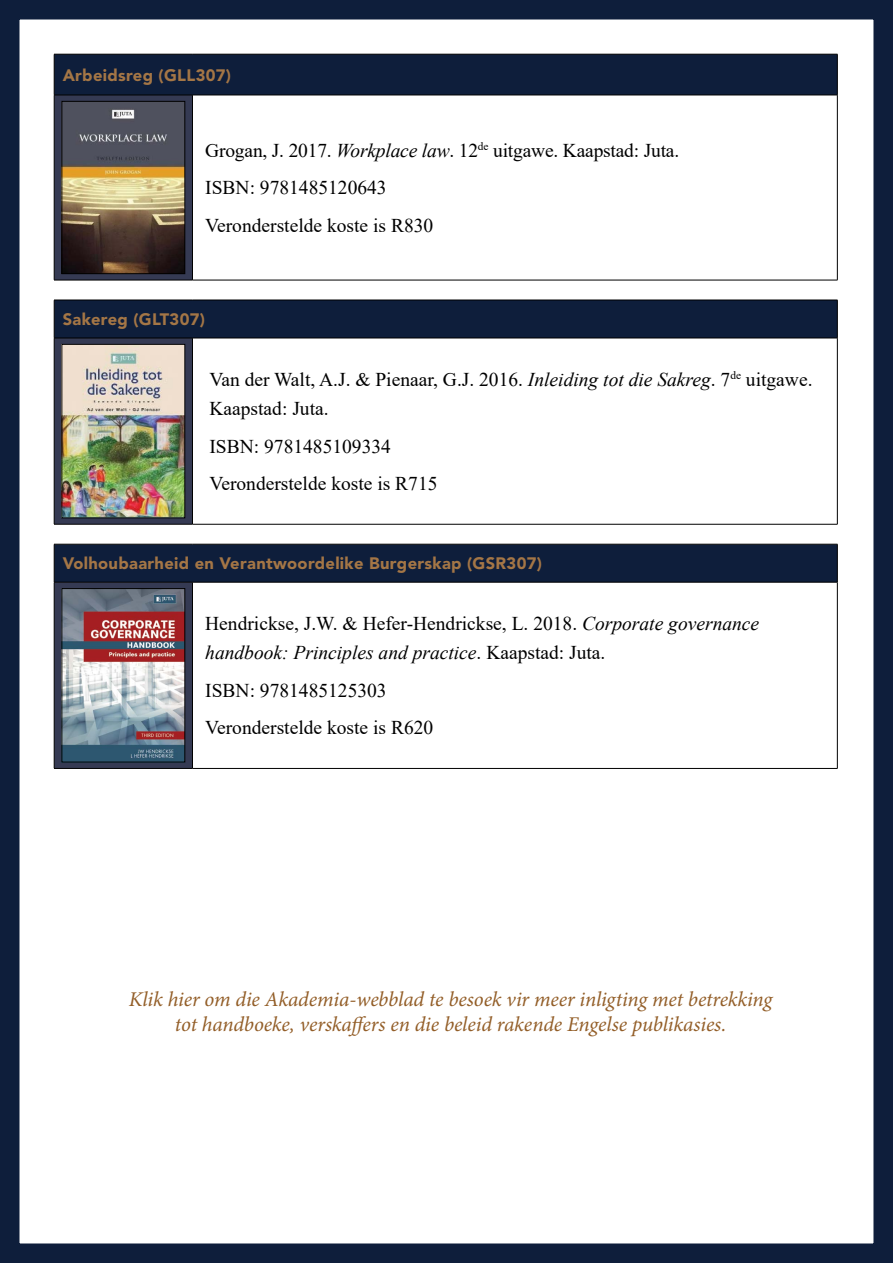
<style>
.page{position:relative;width:893px;height:1263px;background:#fff}
.page>*{position:absolute;margin:0;border:0;box-sizing:border-box;transform-origin:0 0}
.t1{font:italic 21px/25.2px "Minion Pro";letter-spacing:-.005em;color:#935e28;text-align:center}
.t2{font:19.5px/29.2px "Times New Roman";color:#000}
.Boektitel{font:900 16.5px "Avenir LT Std";letter-spacing:.02em;color:#a47646}
.s1{font-style:italic}
</style>
<div class="page">
<div style="left:0;top:0;width:893px;height:1263px;border:20px solid #0e1e3b"></div>
<svg style="left:0;top:0;width:1px;height:1263px"></svg>
<svg style="left:55px;top:55px;width:782px;height:527px"></svg>
<svg style="left:55px;top:96px;width:137px;height:672px;background:#232d47"></svg>
<svg style="left:54px;top:281px;width:783px;height:263px"></svg>
<hr style="left:54px;top:54px;width:138px;height:1px;background:#000">
<hr style="left:54px;top:54px;width:1px;height:41px;background:#000">
<hr style="left:192px;top:54px;width:645px;height:1px;background:#000">
<hr style="left:837px;top:54px;width:1px;height:41px;background:#000">
<hr style="left:54px;top:95px;width:138px;height:1px;background:#000">
<hr style="left:54px;top:95px;width:1px;height:185px;background:#000">
<hr style="left:192px;top:95px;width:645px;height:1px;background:#000">
<hr style="left:192px;top:95px;width:1px;height:185px;background:#000">
<hr style="left:837px;top:95px;width:1px;height:185px;background:#000">
<hr style="left:54px;top:300px;width:1px;height:38px;background:#000">
<hr style="left:837px;top:300px;width:1px;height:38px;background:#000">
<hr style="left:54px;top:338px;width:138px;height:1px;background:#000">
<hr style="left:54px;top:338px;width:1px;height:186px;background:#000">
<hr style="left:192px;top:338px;width:645px;height:1px;background:#000">
<hr style="left:192px;top:338px;width:1px;height:186px;background:#000">
<hr style="left:837px;top:338px;width:1px;height:186px;background:#000">
<hr style="left:54px;top:544px;width:1px;height:38px;background:#000">
<hr style="left:837px;top:544px;width:1px;height:38px;background:#000">
<hr style="left:54px;top:582px;width:138px;height:1px;background:#000">
<hr style="left:54px;top:582px;width:1px;height:186px;background:#000">
<hr style="left:192px;top:582px;width:645px;height:1px;background:#000">
<hr style="left:192px;top:582px;width:1px;height:186px;background:#000">
<hr style="left:837px;top:582px;width:1px;height:186px;background:#000">
<hr style="left:54px;top:280px;width:138px;height:1px;background:#000">
<hr style="left:192px;top:280px;width:645px;height:1px;background:#000">
<hr style="left:54px;top:300px;width:138px;height:1px;background:#000">
<hr style="left:192px;top:300px;width:645px;height:1px;background:#000">
<hr style="left:54px;top:524px;width:138px;height:1px;background:#000">
<hr style="left:192px;top:524px;width:645px;height:1px;background:#000">
<hr style="left:54px;top:544px;width:138px;height:1px;background:#000">
<hr style="left:192px;top:544px;width:645px;height:1px;background:#000">
<hr style="left:54px;top:768px;width:138px;height:1px;background:#000">
<hr style="left:192px;top:768px;width:645px;height:1px;background:#000">
<img style="left:63px;top:103px;width:120px;height:169px">
<div style="left:61px;top:101px;width:124px;height:173px;border:1px solid #000"></div>
<img style="left:63px;top:346px;width:120px;height:170px">
<div style="left:61px;top:344px;width:124px;height:174px;border:1px solid #000"></div>
<img style="left:63px;top:590px;width:120px;height:170px">
<div style="left:61px;top:588px;width:124px;height:174px;border:1px solid #000"></div>
<p class="Boektitel" style="left:63px;top:65px;width:170px">Arbeidsreg (GLL307)</p>
<p class="t2" style="left:205px;top:135px;width:475px">Grogan, J. 2017. <span class="s1">Workplace law</span>. 12<sup>de</sup> uitgawe. Kaapstad: Juta.</p>
<p class="t2" style="left:205px;top:172px;width:183px">ISBN: 9781485120643</p>
<p class="t2" style="left:205px;top:210px;width:230px">Veronderstelde koste is R830</p>
<p class="Boektitel" style="left:63px;top:309px;width:144px">Sakereg (GLT307)</p>
<p class="t2" style="left:209px;top:364px;width:605px">Van der Walt, A.J. &amp; Pienaar, G.J. 2016. <span class="s1">Inleiding tot die Sakreg</span>. 7<sup>de</sup> uitgawe.<br>Kaapstad: Juta.</p>
<p class="t2" style="left:209px;top:431px;width:183px">ISBN: 9781485109334</p>
<p class="t2" style="left:209px;top:468px;width:230px">Veronderstelde koste is R715</p>
<p class="Boektitel" style="left:63px;top:554px;width:481px">Volhoubaarheid en Verantwoordelike Burgerskap (GSR307)</p>
<p class="t2" style="left:205px;top:608px;width:555px">Hendrickse, J.W. &amp; Hefer-Hendrickse, L. 2018. <span class="s1">Corporate governance handbook: Principles and practice</span>. Kaapstad: Juta.</p>
<p class="t2" style="left:205px;top:675px;width:183px">ISBN: 9781485125303</p>
<p class="t2" style="left:205px;top:713px;width:230px">Veronderstelde koste is R620</p>
<p class="t1" style="left:129px;top:987px;width:645px">Klik hier om die Akademia-webblad te besoek vir meer inligting met betrekking tot handboeke, verskaffers en die beleid rakende Engelse publikasies.</p>
</div>
